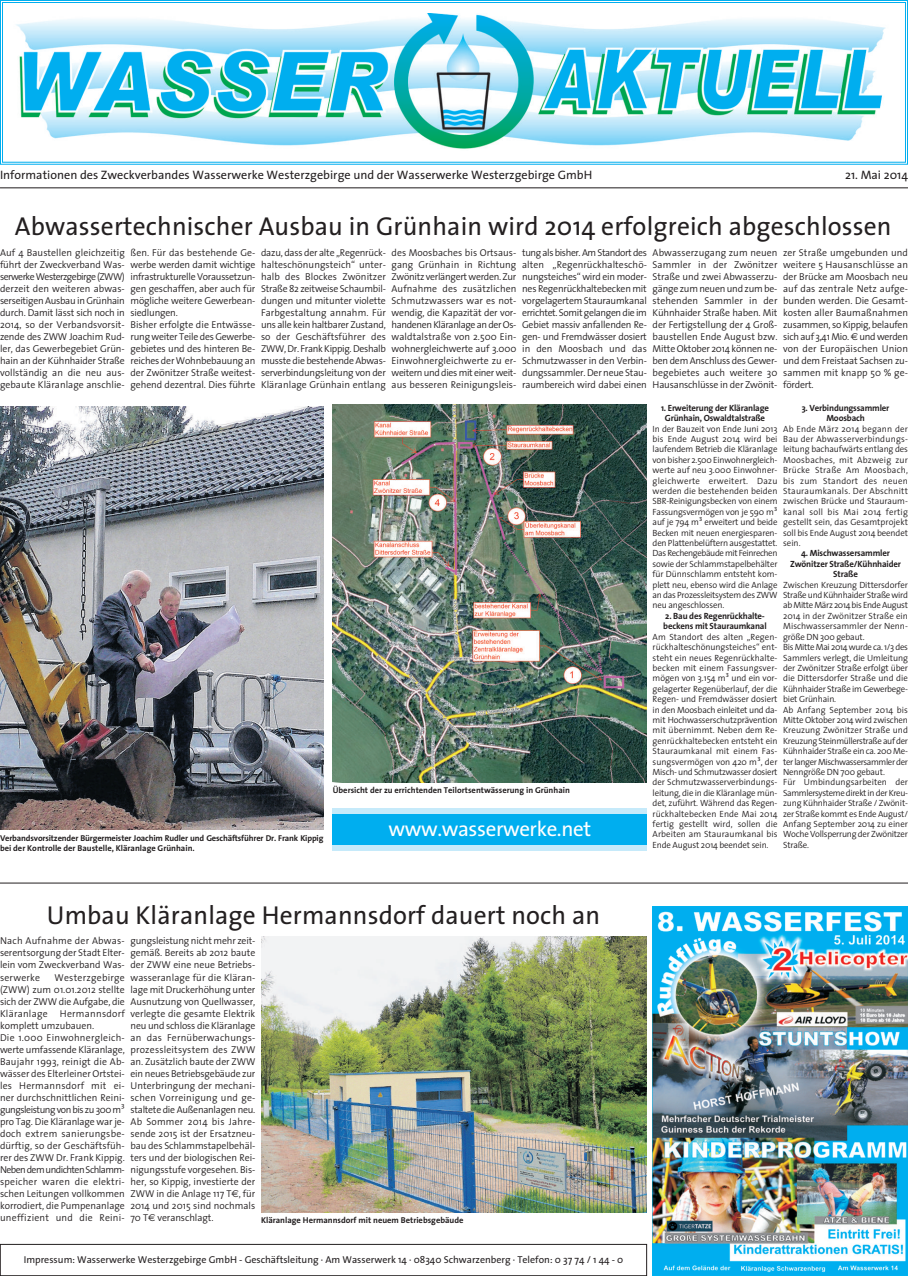
<style>
.page{position:relative;width:908px;height:1276px;background:#fff}
.page>*{position:absolute;margin:0;border:0;box-sizing:border-box;transform-origin:0 0}
.t1{font:26px "The Sans";letter-spacing:.005em;color:#231f20}
.t2{font:21px "The Sans";letter-spacing:-.02em;color:#fff}
.t3{font:12.2px "The Sans";color:#231f20}
.t4{font:300 10px/12px "The Sans";letter-spacing:-.005em;color:#231f20;text-align:justify}
.t5{font:10px "The Sans";color:#231f20}
.t6{font:300 9px/10.4px "The Sans";letter-spacing:-.02em;color:#231f20;text-align:justify}
.t7{font:700 9px/10.4px "The Sans";letter-spacing:-.02em;color:#231f20;text-align:center}
.t8{font:700 8.5px/9.5px "The Sans";letter-spacing:-.02em;color:#231f20}
.t9{font:700 8.5px "The Sans";color:#231f20}
.s1{font-family:"Euro Sans";font-weight:400}
.s2{font-family:"Lucida Grande";font-weight:400}
</style>
<div class="page">
<div style="left:0;top:1244px;width:646px;height:32px;border:1px solid #231f20"></div>
<div style="left:332px;top:809px;width:314px;height:36px;background:#00aeef"></div>
<div style="left:332px;top:845px;width:314px;height:6px;background:#c6eafa"></div>
<div style="left:332px;top:808px;width:314px;height:6px;background:#c6eafa"></div>
<img style="left:16px;top:14px;width:870px;height:135px">
<div style="left:0;top:0;width:907px;height:165px;border:1px solid #00aeef"></div>
<div style="left:2px;top:2px;width:903px;height:161px;border:1px solid #00aeef"></div>
<hr style="left:0;top:187px;width:907px;height:1px;background:#231f20">
<img style="left:0;top:406px;width:323px;height:423px">
<img style="left:332px;top:404px;width:314px;height:378px">
<img style="left:652px;top:907px;width:255px;height:369px">
<img style="left:261px;top:936px;width:385px;height:276px">
<hr style="left:0;top:882px;width:907px;height:1px;background:#231f20">
<p class="t3" style="left:0;top:170px;width:593px">Informationen des Zweckverbandes Wasserwerke Westerzgebirge und der Wasserwerke Westerzgebirge GmbH</p>
<p class="t3" style="left:844px;top:170px;width:64px">21. Mai 2014</p>
<h1 class="t1" style="left:15px;top:216px;width:877px">Abwassertechnischer Ausbau in Grünhain wird 2014 erfolgreich abgeschlossen</h1>
<p class="t4" style="left:0;top:247px;width:126px">Auf 4 Baustellen gleichzeitig führt der Zweckverband Was&shy;serwerkeWesterzgebirge(ZWW) derzeit den weiteren abwas&shy;serseitigen Ausbau in Grünhain durch. Damit lässt sich noch in 2014, so der Verbandsvorsit&shy;zende des ZWW Joachim Rud&shy;ler, das Gewerbegebiet Grün&shy;hain an der Kühnhaider Straße vollständig an die neu aus&shy;gebaute Kläranlage anschlie-</p>
<p class="t4" style="left:130px;top:247px;width:126px;text-align:left">ßen. Für das bestehende Ge&shy;werbe werden damit wichtige infrastrukturelle Voraussetzun&shy;gen geschaffen, aber auch für mögliche weitere Gewerbean&shy;siedlungen.<br>Bisher erfolgte die Entwässe&shy;rung weiter Teile des Gewerbe&shy;gebietes und des hinteren Be&shy;reiches der Wohnbebauung an der Zwönitzer Straße weitest&shy;gehend dezentral. Dies führte</p>
<p class="t4" style="left:261px;top:247px;width:126px">dazu, dass der alte „Regenrück&shy;halteschönungsteich“ unter&shy;halb des Blockes Zwönitzer Straße 82 zeitweise Schaumbil&shy;dungen und mitunter violette Farbgestaltung annahm. Für uns alle kein haltbarer Zustand, so der Geschäftsführer des ZWW, Dr. Frank Kippig. Deshalb musste die bestehende Abwas&shy;serverbindungsleitung von der Kläranlage Grünhain entlang</p>
<p class="t4" style="left:391px;top:247px;width:126px">des Moosbaches bis Ortsaus&shy;gang Grünhain in Richtung Zwönitz verlängert werden. Zur Aufnahme des zusätzlichen Schmutzwassers war es not&shy;wendig, die Kapazität der vor&shy;handenen Kläranlage an der Os&shy;waldtalstraße von 2.500 Ein&shy;wohnergleichwerte auf 3.000<br>Einwohnergleichwerte zu er&shy;weitern und dies mit einer weit&shy;aus besseren Reinigungsleis-</p>
<p class="t4" style="left:522px;top:247px;width:126px">tung als bisher. Am Standort des alten „Regenrückhalteschö&shy;nungsteiches“ wird ein moder&shy;nes Regenrückhaltebecken mit vorgelagertem Stauraumkanal errichtet. Somit gelangen die im Gebiet massiv anfallenden Re&shy;gen- und Fremdwässer dosiert in den Moosbach und das Schmutzwasser in den Verbin&shy;dungssammler. Der neue Stau&shy;raumbereich wird dabei einen</p>
<p class="t4" style="left:652px;top:247px;width:126px">Abwasserzugang zum neuen Sammler in der Zwönitzer Straße und zwei Abwasserzu&shy;gänge zum neuen und zum be&shy;stehenden Sammler in der Kühnhaider Straße haben. Mit der Fertigstellung der 4 Groß&shy;baustellen Ende August bzw.<br>Mitte Oktober 2014 können ne&shy;ben dem Anschluss des Gewer&shy;begebietes auch weitere 30<br>Hausanschlüsse in der Zwönit-</p>
<p class="t4" style="left:782px;top:247px;width:126px">zer Straße umgebunden und weitere 5 Hausanschlüsse an der Brücke am Moosbach neu auf das zentrale Netz aufge&shy;bunden werden. Die Gesamt&shy;kosten aller Baumaßnahmen zusammen, so Kippig, belaufen sich auf 3,41 Mio. <span class="s1">€</span> und werden von der Europäischen Union und dem Freistaat Sachsen zu&shy;sammen mit knapp 50 % ge&shy;fördert.</p>
<p class="t7" style="left:660px;top:403px;width:109px">1. Erweiterung der Kläranlage<br>Grünhain, Oswaldtalstraße</p>
<p class="t6" style="left:652px;top:424px;width:126px">In der Bauzeit von Ende Juni 2013 bis Ende August 2014 wird bei laufendem Betrieb die Kläranlage von bisher 2.500 Einwohnergleich&shy;werte auf neu 3.000 Einwohner&shy;gleichwerte erweitert. Dazu werden die bestehenden beiden SBR-Reinigungsbecken von einem Fassungsvermögen von je 590 m<span class="s2">³ </span>auf je 794 m<span class="s2">³</span> erweitert und beide Becken mit neuen energiesparen&shy;den Plattenbelüftern ausgestattet.<br>Das Rechengebäude mit Feinrechen sowie der Schlammstapelbehälter für Dünnschlamm entsteht kom&shy;plett neu, ebenso wird die Anlage an das Prozessleitsystem des ZWW neu angeschlossen.</p>
<p class="t7" style="left:663px;top:611px;width:105px;text-align:left">2. Bau des Regenrückhalte&shy;beckens mit Stauraumkanal</p>
<p class="t6" style="left:652px;top:632px;width:126px">Am Standort des alten „Regen&shy;rückhalteschönungsteiches“ ent&shy;steht ein neues Regenrückhalte&shy;becken mit einem Fassungsver&shy;mögen von 3.154 m<span class="s2">³</span> und ein vor&shy;gelagerter Regenüberlauf, der die Regen- und Fremdwässer dosiert in den Moosbach einleitet und da&shy;mit Hochwasserschutzprävention mit übernimmt. Neben dem Re&shy;genrückhaltebecken entsteht ein Stauraumkanal mit einem Fas&shy;sungsvermögen von 420 m<span class="s2">³</span>, der Misch- und Schmutzwasser dosiert der Schmutzwasserverbindungs&shy;leitung, die in die Kläranlage mün&shy;det, zuführt. Während das Regen&shy;rückhaltebecken Ende Mai 2014 fertig gestellt wird, sollen die Arbeiten am Stauraumkanal bis Ende August 2014 beendet sein.</p>
<p class="t7" style="left:801px;top:403px;width:89px">3. Verbindungssammler<br>Moosbach</p>
<p class="t6" style="left:782px;top:424px;width:126px">Ab Ende März 2014 begann der Bau der Abwasserverbindungs&shy;leitung bachaufwärts entlang des Moosbaches, mit Abzweig zur Brücke Straße Am Moosbach, bis zum Standort des neuen Stauraumkanals. Der Abschnitt zwischen Brücke und Stauraum&shy;kanal soll bis Mai 2014 fertig gestellt sein, das Gesamtprojekt soll bis Ende August 2014 beendet sein.</p>
<p class="t7" style="left:789px;top:549px;width:112px">4. Mischwassersammler<br>Zwönitzer Straße/Kühnhaider<br>Straße</p>
<p class="t6" style="left:782px;top:580px;width:126px;text-align:left">Zwischen Kreuzung Dittersdorfer<br>Straße und Kühnhaider Straße wird ab Mitte März 2014 bis Ende August<br>2014 in der Zwönitzer Straße ein<br>Mischwassersammler der Nenn&shy;größe DN 300 gebaut.<br>Bis Mitte Mai 2014 wurde ca. 1/3 des<br>Sammlers verlegt, die Umleitung der Zwönitzer Straße erfolgt über die Dittersdorfer Straße und die<br>Kühnhaider Straße im Gewerbege&shy;biet Grünhain.<br>Ab Anfang September 2014 bis<br>Mitte Oktober 2014 wird zwischen<br>Kreuzung Zwönitzer Straße und<br>Kreuzung Steinmüllerstraße auf der<br>Kühnhaider Straße ein ca. 200 Me&shy;ter langer Mischwassersammler der<br>Nenngröße DN 700 gebaut.<br>Für Umbindungsarbeiten der<br>Sammlersysteme direkt in der Kreu&shy;zung Kühnhaider Straße / Zwönit&shy;zer Straße kommt es Ende August/<br>Anfang September 2014 zu einer<br>Woche Vollsperrung der Zwönitzer<br>Straße.</p>
<p class="t9" style="left:332px;top:787px;width:238px">Übersicht der zu errichtenden Teilortsentwässerung in Grünhain</p>
<h2 class="t2" style="left:388px;top:821px;width:204px">www.wasserwerke.net</h2>
<p class="t8" style="left:0;top:834px;width:325px">Verbandsvorsitzender Bürgermeister Joachim Rudler und Geschäftsführer Dr. Frank Kippig bei der Kontrolle der Baustelle, Kläranlage Grünhain.</p>
<h1 class="t1" style="left:47px;top:905px;width:554px">Umbau Kläranlage Hermannsdorf dauert noch an</h1>
<p class="t4" style="left:0;top:936px;width:126px">Nach Aufnahme der Abwas&shy;serentsorgung der Stadt Elter&shy;lein vom Zweckverband Was&shy;serwerke</p>
<p class="t4" style="left:130px;top:936px;width:126px">gungsleistung nicht mehr zeit&shy;gemäß. Bereits ab 2012 baute der ZWW eine neue Betriebs&shy;wasseranlage für die Kläran&shy;lage mit Druckerhöhung unter Ausnutzung von Quellwasser, verlegte die gesamte Elektrik neu und schloss die Kläranlage an das Fernüberwachungs&shy;prozessleitsystem des ZWW an. Zusätzlich baute der ZWW ein neues Betriebsgebäude zur Unterbringung der mechani&shy;schen Vorreinigung und ge&shy;staltete die Außenanlagen neu.<br>Ab Sommer 2014 bis Jahre&shy;sende 2015 ist der Ersatzneu&shy;bau des Schlammstapelbehäl&shy;ters und der biologischen Rei&shy;nigungsstufe vorgesehen. Bis&shy;her, so Kippig, investierte der ZWW in die Anlage 117 T<span class="s1">€</span>, für 2014 und 2015 sind nochmals 70 T<span class="s1">€</span> veranschlagt.</p>
<p class="t4" style="left:0;top:972px;width:126px;text-align:left;text-indent:54px">Westerzgebirge (ZWW) zum 01.01.2012 stellte sich der ZWW die Aufgabe, die<br>Kläranlage Hermannsdorf komplett umzubauen.<br>Die 1.000 Einwohnergleich&shy;werte umfassende Kläranlage,<br>Baujahr 1993, reinigt die Ab&shy;wässer des Elterleiner Ortstei&shy;les Hermannsdorf mit ei&shy;ner durchschnittlichen Reini&shy;gungsleistung von bis zu 300 m<span class="s2">³ </span>pro Tag. Die Kläranlage warje&shy;doch extrem sanierungsbe&shy;dürftig, so der Geschäftsfüh&shy;rer des ZWW Dr. Frank Kippig.<br>NebendemundichtenSchlamm&shy;speicher waren die elektri&shy;schen Leitungen vollkommen korrodiert, die Pumpenanlage uneffizient und die Reini-</p>
<p class="t9" style="left:261px;top:1216px;width:204px">Kläranlage Hermannsdorf mit neuem Betriebsgebäude</p>
<p class="t5" style="left:24px;top:1255px;width:600px">Impressum: Wasserwerke Westerzgebirge GmbH - Geschäftsleitung · Am Wasserwerk 14 · 08340 Schwarzenberg · Telefon: 0 37 74 / 1 44 - 0</p>
</div>
